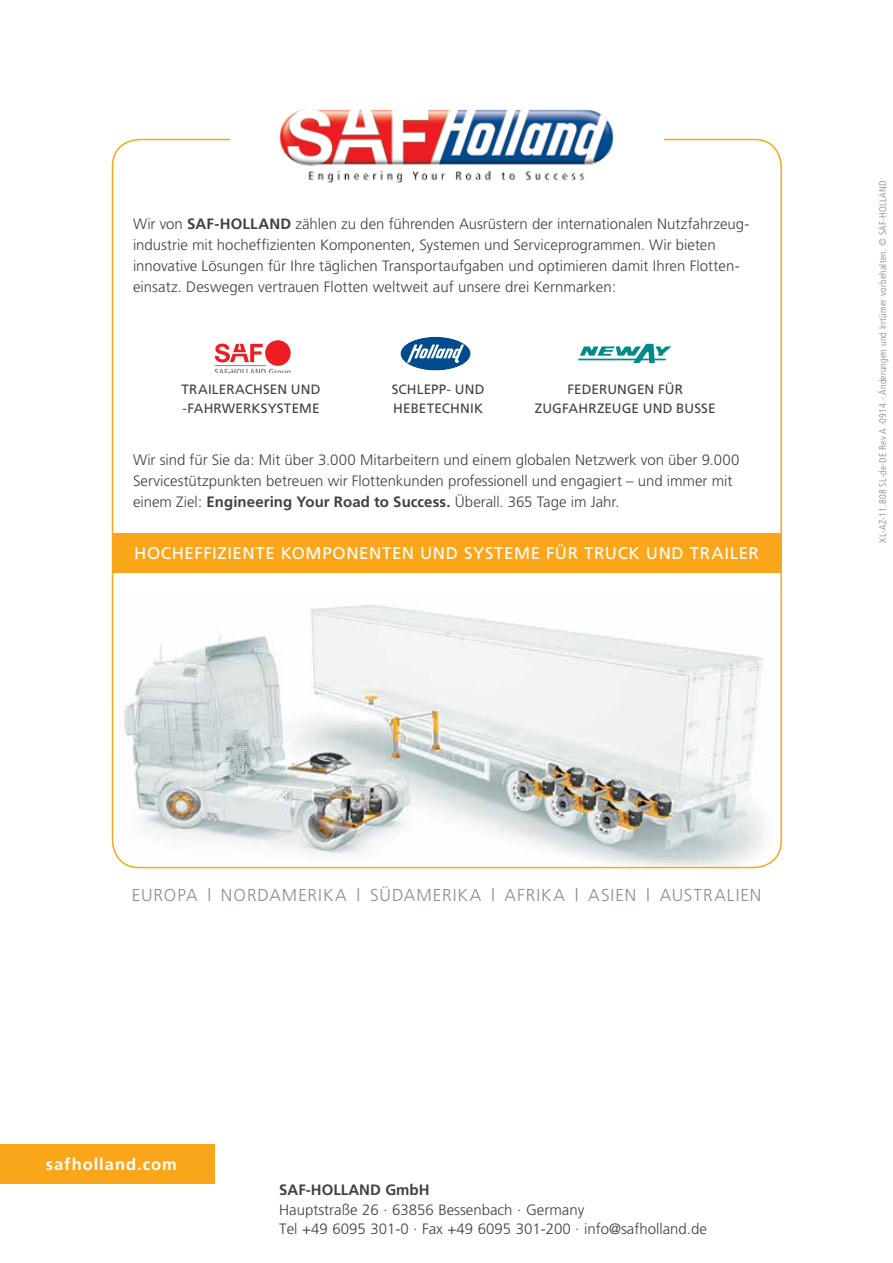
<style>
.page{position:relative;width:893px;height:1263px;background:#fff}
.page>*{position:absolute;margin:0;border:0;box-sizing:border-box;transform-origin:0 0}
.t1{font:300 17.25px "Frutiger";letter-spacing:.06em;color:#8b8e90}
.t2{font:16.95px "Frutiger";letter-spacing:.04em;color:#fff}
.t3{font:700 16.5px "Frutiger";letter-spacing:.06em;color:#fff}
.t4{font:300 15px/21px "Frutiger";color:#414042}
.t5{font:700 15px "Frutiger";color:#414042}
.t6{font:13.5px/18.8px "Frutiger";letter-spacing:.01em;color:#414042}
.t7{font:300 condensed 9.75px "Frutiger";letter-spacing:.025em;color:#808285}
.s1{font-weight:700}
.s2{font-weight:300}
</style>
<div class="page">
<div style="left:0;top:1144px;width:215px;height:39px;background:#faa61a"></div>
<img style="left:112px;top:605px;width:669px;height:262px">
<img style="left:279px;top:109px;width:336px;height:73px">
<div style="left:112px;top:533px;width:669px;height:39px;background:#faa61a"></div>
<hr style="left:215px;top:365px;width:51px;height:1px;background:#808285">
<svg style="left:215px;top:369px;width:76px;height:4px"></svg>
<div style="left:265px;top:340px;width:26px;height:26px;background:#ed1d24;border-radius:50%"></div>
<svg style="left:215px;top:344px;width:48px;height:18px"></svg>
<svg style="left:401px;top:337px;width:70px;height:33px"></svg>
<svg style="left:578px;top:344px;width:93px;height:19px"></svg>
<p class="t4" style="left:133px;top:213px;width:618px;text-indent:125px"><span class="s1">AND</span> zählen zu den führenden Ausrüstern der internationalen Nutzfahrzeug&shy;industrie mit hocheffizienten Komponenten, Systemen und Serviceprogrammen. Wir bieten innovative Lösungen für Ihre täglichen Transportaufgaben und optimieren damit Ihren Flotten&shy;einsatz. Deswegen vertrauen Flotten weltweit auf unsere drei Kernmarken:</p>
<p class="t5" style="left:133px;top:215px;width:97px"><span class="s2">Wir von</span> SAF-HOLL</p>
<p class="t6" style="left:181px;top:380px;width:140px">TRAILERACHSEN UND -FAHRWERKSYSTEME</p>
<p class="t6" style="left:392px;top:380px;width:93px">SCHLEPP- UND<br>HEBETECHNIK</p>
<p class="t6" style="left:535px;top:380px;width:182px;text-align:center">FEDERUNGEN FÜR<br>ZUGFAHRZEUGE UND BUSSE</p>
<p class="t4" style="left:133px;top:449px;width:608px">Wir sind für Sie da: Mit über 3.000 Mitarbeitern und einem globalen Netzwerk von über 9.000<br>Servicestützpunkten betreuen wir Flottenkunden professionell und engagiert – und immer mit einem Ziel: <span class="s1">Engineering Your Road to Success.</span> Überall. 365 Tage im Jahr.</p>
<p class="t2" style="left:134px;top:543px;width:86px">HOCHEFFIZIE</p>
<p class="t2" style="left:242px;top:543px;width:264px">NTE KOMPONENTEN U ND SYSTEME</p>
<p class="t2" style="left:546px;top:543px;width:50px">FÜR TRU</p>
<p class="t2" style="left:618px;top:543px;width:132px">CK U ND TRAI LER</p>
<p class="t7" style="left:877px;top:542px;width:363px;rotate:-90deg">XL-AZ-11.808 SL-de-DE Rev A ·0914 · Änderungen und Irrtümer vorbehalten. © SAF-HOLLAND</p>
<p class="t1" style="left:132px;top:885px;width:139px">Europa | Nordame</p>
<p class="t1" style="left:308px;top:885px;width:19px">rika</p>
<p class="t1" style="left:356px;top:885px;width:36px">| Südame</p>
<p class="t1" style="left:442px;top:885px;width:19px">rika</p>
<p class="t1" style="left:491px;top:885px;width:54px">| Afrika</p>
<p class="t1" style="left:575px;top:885px;width:35px">| Asien</p>
<p class="t1" style="left:646px;top:885px;width:79px">| Australien</p>
<p class="t3" style="left:46px;top:1154px;width:133px">safholland.com</p>
<p class="t5" style="left:279px;top:1181px;width:42px">SAF-HOLL</p>
<p class="t5" style="left:348px;top:1181px;width:80px">AND GmbH</p>
<p class="t4" style="left:279px;top:1200px;width:429px;line-height:19.5px">Hauptstraße 26 · 63856 Bessenbach · Germany<br>Tel +49 6095 301-0 · Fax +49 6095 301-200 · info@safholland.de</p>
</div>
